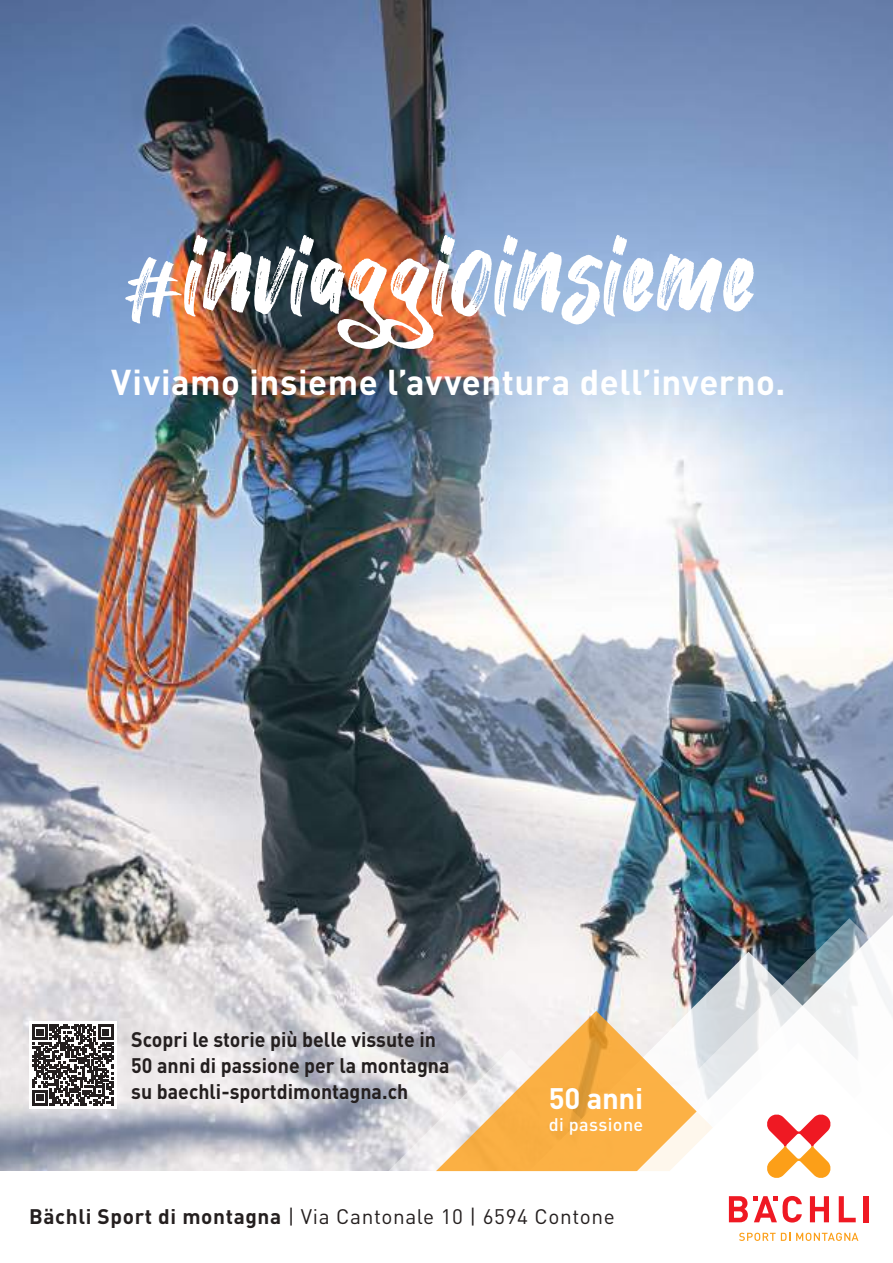
<style>
.page{position:relative;width:893px;height:1263px;background:#fff}
.page>*{position:absolute;margin:0;border:0;box-sizing:border-box;transform-origin:0 0}
.t1{font:700 35.4px "DINOT";letter-spacing:.015em;color:#fff}
.t2{font:700 29.25px "DINOT";letter-spacing:-.01em;color:#fff}
.t3{font:700 20.85px/26.2px "DINOT";color:#241f1f;scale:.94 1}
.t4{font:20.85px "DINOT";letter-spacing:.03em;color:#241f1f}
.t5{font:500 18px "DINOT";letter-spacing:.02em;color:#fff}
.s1{font-weight:700}
</style>
<div class="page">
<img style="left:0;top:0;width:893px;height:1171px">
<svg style="left:29px;top:1021px;width:87px;height:88px"></svg>
<svg style="left:32px;top:1024px;width:81px;height:81px"></svg>
<img style="left:391px;top:952px;width:96px;height:96px">
<svg style="left:264px;top:1048px;width:227px;height:124px;background:#cbccd3"></svg>
<svg style="left:436px;top:1011px;width:55px;height:160px"></svg>
<img style="left:491px;top:866px;width:402px;height:306px">
<img style="left:125px;top:235px;width:629px;height:114px">
<svg style="left:510px;top:932px;width:383px;height:309px"></svg>
<h1 class="t1" style="left:111px;top:358px;width:676px">Viviamo insieme l’avventura dell’inverno.</h1>
<p class="t3" style="left:131px;top:1025px;width:340px">Scopri le storie più belle vissute in<br>50 anni di passione per la montagna su baechli-sportdimontagna.ch</p>
<h2 class="t2" style="left:549px;top:1078px;width:96px">50 anni</h2>
<p class="t5" style="left:549px;top:1111px;width:96px">di passione</p>
<p class="t4" style="left:29px;top:1202px;width:587px"><span class="s1">Bächli Sport di montagna</span> | Via Cantonale 10 | 6594 Contone</p>
</div>
